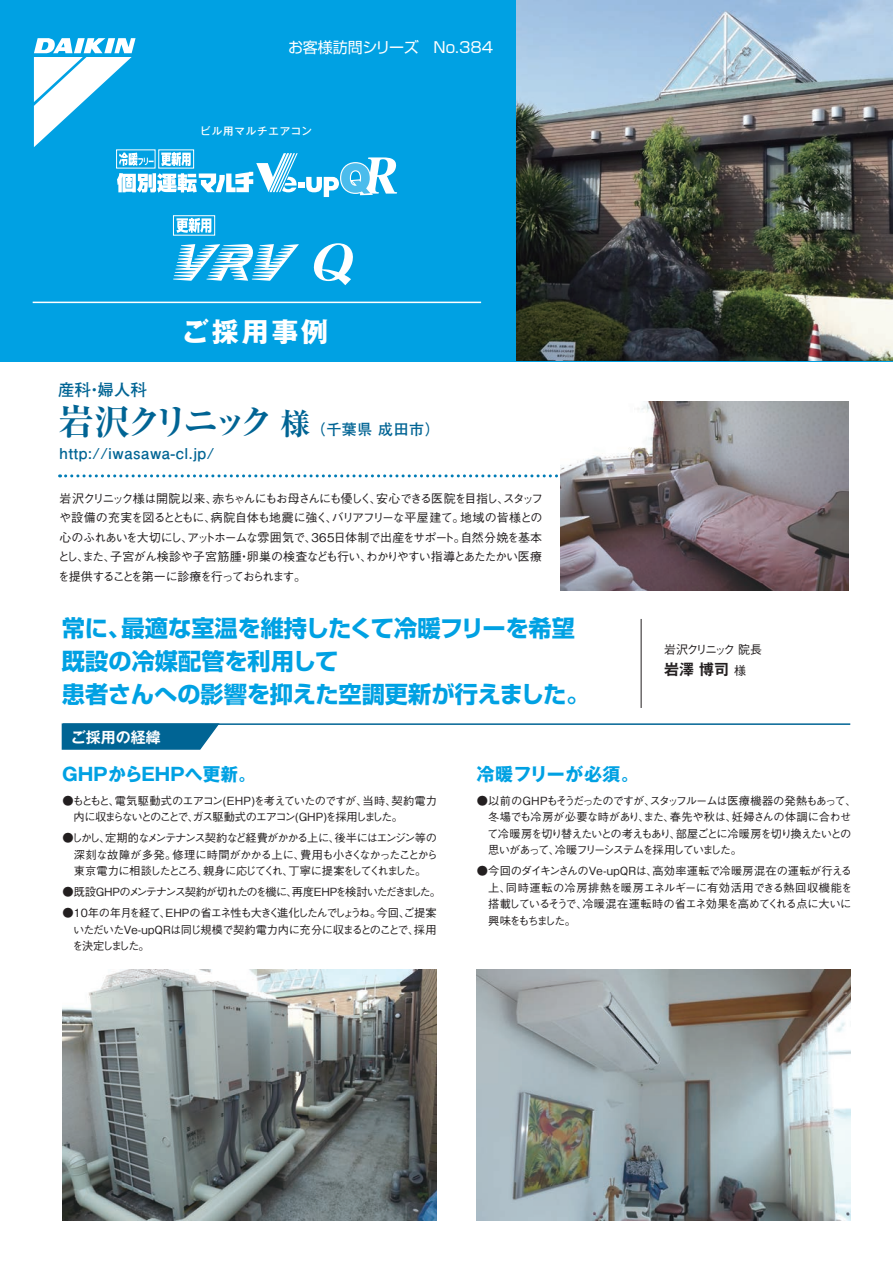
<style>
.page{position:relative;width:893px;height:1263px;background:#fff}
.page>*{position:absolute;margin:0;border:0;box-sizing:border-box;transform-origin:0 0}
.t1{font:27px "Gothic MB101 Pro Bold 90 pv RKSJ H";letter-spacing:.1em;color:#fff}
.t2{font:23.25px/33px "Shin Go Pro Bold 90 pv RKSJ H";color:#00a1e3}
.t3{font:18px "Gothic MB101 Pro Bold 90 pv RKSJ H";letter-spacing:-.03em;color:#00a1e3}
.t4{font:18px "Gothic MB101 Pro Bold 90 pv RKSJ H";letter-spacing:.02em;color:#00a1e3}
.t5{font:16.5px "Futo Go B101 Pro Bold 90 pv RKSJ H";color:#006494}
.t6{font:15px "Futo Go B101 Pro Bold 90 pv RKSJ H";letter-spacing:.03em;color:#006494}
.t7{font:15px "Shin Go Pro Regular 90 pv RKSJ H";color:#fff}
.t8{font:15px "Gothic MB101 Pro De Bold 90 pv RKSJ H";color:#fff}
.t9{font:15px "Gothic MB101 Pro De Bold 90 pv RKSJ H";color:#231f20}
.t10{font:12px/19.5px "Gothic BBB Pro Medium 90 pv RKSJ H";letter-spacing:-.11em;color:#231f20;text-align:justify}
.t11{font:12px "Gothic BBB Pro Medium 90 pv RKSJ H";letter-spacing:-.21em;color:#231f20}
.t12{font:11.25px/16.5px "Gothic BBB Pro Medium 90 pv RKSJ H";letter-spacing:-.1em;color:#231f20;text-align:justify}
.t13{font:10.5px "Gothic MB101 Pro Medium 90 pv RKSJ H";letter-spacing:.075em;color:#fff}
.s1{font-family:"Ryumin Pro Ex Bold 90 pv RKSJ H";font-size:36px}
.s2{font-family:"Ryumin Pro Ex Bold 90 pv RKSJ H";font-size:30px}
.s3{font-family:"Gothic BBB Pro Medium 90 pv RKSJ H";font-size:12px}
</style>
<div class="page">
<div style="left:0;top:0;width:893px;height:361px;background:#00a1e3"></div>
<img style="left:517px;top:0;width:376px;height:361px">
<hr style="left:33px;top:302px;width:448px;height:1px;background:#fff">
<svg style="left:60px;top:474px;width:498px;height:3px"></svg>
<img style="left:560px;top:402px;width:288px;height:188px">
<hr style="left:63px;top:723px;width:787px;height:2px;background:#006494">
<svg style="left:61px;top:723px;width:160px;height:27px"></svg>
<hr style="left:641px;top:619px;width:1px;height:89px;background:#231f20">
<svg style="left:313px;top:243px;width:40px;height:42px"></svg>
<svg style="left:173px;top:244px;width:126px;height:37px"></svg>
<div style="left:173px;top:215px;width:42px;height:21px;border:1px solid #fff"></div>
<svg style="left:176px;top:218px;width:35px;height:15px"></svg>
<img style="left:62px;top:969px;width:375px;height:251px">
<img style="left:477px;top:969px;width:374px;height:251px">
<svg style="left:34px;top:38px;width:363px;height:159px"></svg>
<h3 class="t7" style="left:288px;top:42px;width:207px">お客様訪問シリーズ　No.384</h3>
<p class="t13" style="left:200px;top:127px;width:113px">ビル用マルチエアコン</p>
<h1 class="t1" style="left:182px;top:322px;width:148px">ご採用事例</h1>
<h3 class="t5" style="left:58px;top:383px;width:90px">産科・婦人科</h3>
<h3 class="t6" style="left:58px;top:424px;width:383px"><span class="s1">岩沢クリニック</span> <span class="s2">様</span>（千葉県 成田市）</h3>
<h3 class="t6" style="left:60px;top:448px;width:156px">http://iwasawa-cl.jp/</h3>
<p class="t10" style="left:58px;top:490px;width:487px">岩沢クリニック様は開院以来、赤ちゃんにもお母さんにも優しく、安心できる医院を目指し、スタッフや設備の充実を図るとともに、病院自体も地震に強く、バリアフリーな平屋建て。地域の皆様との心のふれあいを大切にし、アットホームな雰囲気で、３６５日体制で出産をサポート。自然分娩を基本とし、また、子宮がん検診や子宮筋腫・卵巣の検査なども行い、わかりやすい指導とあたたかい医療を提供することを第一に診療を行っておられます。</p>
<h2 class="t2" style="left:62px;top:614px;width:529px">常に、最適な室温を維持したくて冷暖フリーを希望既設の冷媒配管を利用して<br>患者さんへの影響を抑えた空調更新が行えました。</h2>
<h3 class="t8" style="left:71px;top:731px;width:91px">ご採用の経緯</h3>
<p class="t11" style="left:664px;top:645px;width:112px">岩沢クリニック 院長　</p>
<h3 class="t9" style="left:664px;top:663px;width:83px">岩澤 博司 <span class="s3">様</span></h3>
<h3 class="t3" style="left:61px;top:767px;width:196px">ＧＨＰからEHPへ更新。</h3>
<p class="t12" style="left:74px;top:794px;width:365px;text-indent:-11px">●もともと、電気駆動式のエアコン(EHP)を考えていたのですが、当時、契約電力内に収まらないとのことで、ガス駆動式のエアコン(GHP)を採用しました。</p>
<p class="t12" style="left:74px;top:831px;width:366px;text-indent:-11px">●しかし、定期的なメンテナンス契約など経費がかかる上に、後半にはエンジン等の深刻な故障が多発。修理に時間がかかる上に、費用も小さくなかったことから東京電力に相談したところ、親身に応じてくれ、丁寧に提案をしてくれました。</p>
<p class="t12" style="left:62px;top:885px;width:380px">●既設GHPのメンテナンス契約が切れたのを機に、再度EHPを検討いただきました。</p>
<p class="t12" style="left:72px;top:906px;width:366px;text-indent:-10px">●10年の年月を経て、EHPの省エネ性も大きく進化したんでしょうね。今回、ご提案いただいたVe-upQRは同じ規模で契約電力内に充分に収まるとのことで、採用を決定しました。</p>
<h3 class="t4" style="left:477px;top:767px;width:164px">冷暖フリーが必須。</h3>
<p class="t12" style="left:487px;top:794px;width:371px;text-align:left;text-indent:-10px">●以前のGHPもそうだったのですが、スタッフルームは医療機器の発熱もあって、冬場でも冷房が必要な時があり、また、春先や秋は、妊婦さんの体調に合わせて冷暖房を切り替えたいとの考えもあり、部屋ごとに冷暖房を切り換えたいとの思いがあって、冷暖フリーシステムを採用していました。</p>
<p class="t12" style="left:488px;top:864px;width:366px;text-indent:-11px">●今回のダイキンさんのVe-upQRは、高効率運転で冷暖房混在の運転が行える上、同時運転の冷房排熱を暖房エネルギーに有効活用できる熱回収機能を搭載しているそうで、冷暖混在運転時の省エネ効果を高めてくれる点に大いに興味をもちました。</p>
</div>
